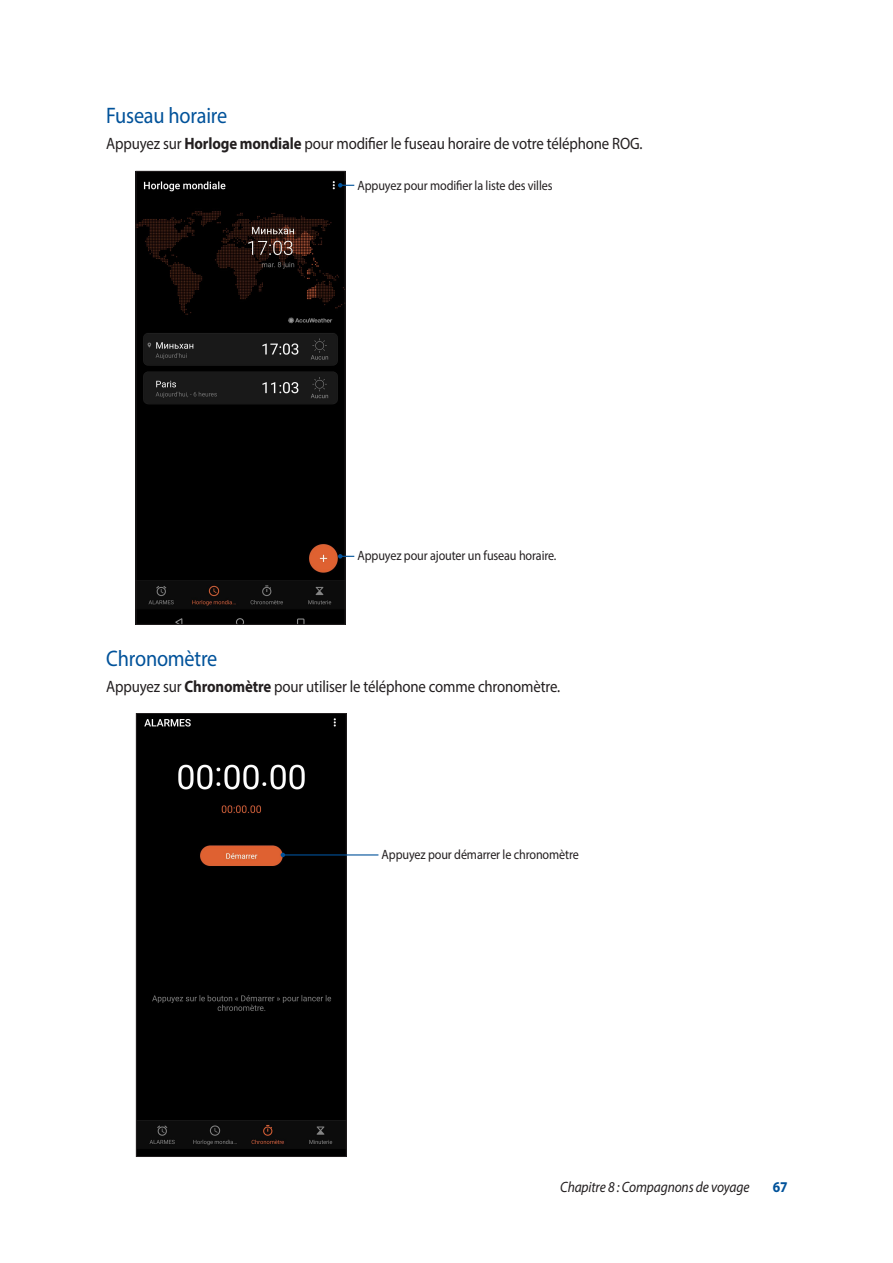
<style>
.page{position:relative;width:893px;height:1263px;background:#fff}
.page>*{position:absolute;margin:0;border:0;box-sizing:border-box;transform-origin:0 0}
.t1{font:22.5px "Myriad Pro";letter-spacing:-.01em;color:#01529a;scale:.9 1}
.t2{font:16.5px "Myriad Pro";letter-spacing:-.01em;color:#231f20;scale:.9 1}
.t3{font:italic 15px "Myriad Pro";letter-spacing:-.01em;color:#231f20;scale:.9 1}
.t4{font:700 15px "Myriad Pro";color:#01529a;scale:.9 1}
.t5{font:13.5px "Myriad Pro";letter-spacing:-.01em;color:#231f20;scale:.9 1}
.s1{font-weight:700}
</style>
<div class="page">
<img style="left:138px;top:715px;width:206px;height:440px">
<div style="left:136px;top:713px;width:210px;height:444px;border:1px solid #231f20"></div>
<hr style="left:283px;top:854px;width:95px;height:1px;background:#01529a">
<svg style="left:281px;top:853px;width:4px;height:4px"></svg>
<img style="left:138px;top:173px;width:205px;height:449px">
<div style="left:136px;top:171px;width:209px;height:453px;border:1px solid #231f20"></div>
<svg style="left:338px;top:554px;width:16px;height:4px"></svg>
<svg style="left:338px;top:183px;width:16px;height:5px"></svg>
<h1 class="t1" style="left:106px;top:102px;width:136px">Fuseau horaire</h1>
<p class="t2" style="left:106px;top:134px;width:597px">Appuyez sur <span class="s1">Horloge mondiale</span> pour modifier le fuseau horaire de votre téléphone ROG.</p>
<p class="t5" style="left:357px;top:177px;width:218px">Appuyez pour modifier la liste des villes</p>
<p class="t5" style="left:357px;top:547px;width:223px">Appuyez pour ajouter un fuseau horaire.</p>
<h1 class="t1" style="left:106px;top:644px;width:125px">Chronomètre</h1>
<p class="t2" style="left:106px;top:676px;width:506px">Appuyez sur <span class="s1">Chronomètre</span> pour utiliser le téléphone comme chronomètre.</p>
<p class="t5" style="left:382px;top:846px;width:221px">Appuyez pour démarrer le chronomètre</p>
<p class="t3" style="left:560px;top:1178px;width:212px">Chapitre 8 : Compagnons de voyage</p>
<p class="t4" style="left:773px;top:1177px;width:18px">67</p>
</div>
